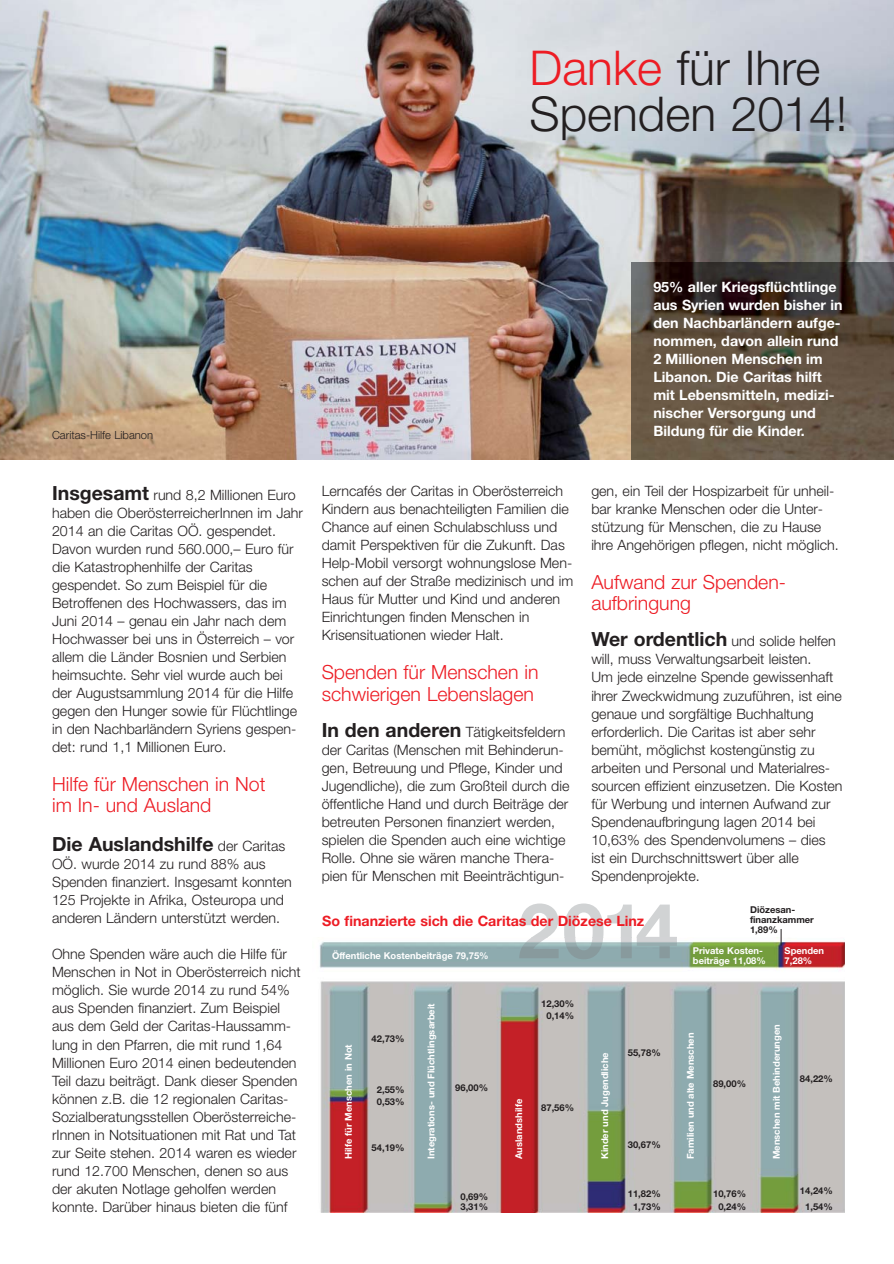
<style>
.page{position:relative;width:894px;height:1264px;background:#fff}
.page>*{position:absolute;margin:0;border:0;box-sizing:border-box;transform-origin:0 0}
.t1{font:300 48px/46.5px "Helvetica Neue LT Std";color:#231f20}
.t2{font:300 19.5px/21px "Helvetica Neue LT Std";color:#ed1c24}
.t3{font:700 19.5px "Helvetica Neue LT Std";color:#231f20}
.t4{font:300 14.25px/18px "Helvetica Neue LT Std";color:#231f20}
.t5{font:700 14.25px/18px "Helvetica Neue LT Std";color:#fff}
.t6{font:700 14.25px "Helvetica Neue LT Std";color:#ed1c24}
.t7{font:300 11.25px "Helvetica Neue LT Std";color:#231f20}
.t8{font:700 9.45px/10.2px "Helvetica Neue LT Std";color:#fff}
.t9{font:700 9.45px/10.2px "Helvetica Neue LT Std";color:#231f20}
.s1{color:#ed1c24}
.s2{font-weight:700;font-size:19.5px}
.s3{font-weight:300;font-size:14.25px}
</style>
<div class="page">
<img style="left:0;top:0;width:894px;height:459px">
<img style="left:632px;top:262px;width:262px;height:197px">
<img style="left:319px;top:937px;width:525px;height:274px">
<svg style="left:781px;top:929px;width:1px;height:16px"></svg>
<svg style="left:520px;top:903px;width:39px;height:34px"></svg>
<img style="left:519px;top:937px;width:40px;height:21px">
<svg style="left:564px;top:903px;width:39px;height:34px"></svg>
<img style="left:564px;top:937px;width:39px;height:22px">
<svg style="left:607px;top:904px;width:25px;height:33px"></svg>
<img style="left:620px;top:937px;width:12px;height:21px">
<svg style="left:637px;top:904px;width:33px;height:33px"></svg>
<img style="left:637px;top:937px;width:40px;height:21px">
<h1 class="t1" style="left:529px;top:49px;width:319px"><span class="s1">Danke</span> für Ihre<br>Spenden 2014!</h1>
<p class="t7" style="left:52px;top:430px;width:103px">Caritas-Hilfe Libanon</p>
<p class="t4" style="left:52px;top:487px;width:253px"><span class="s2">Insgesamt</span> rund 8,2 Millionen Euro haben die OberösterreicherInnen im Jahr 2014 an die Caritas OÖ. gespendet.<br>Davon wurden rund 560.000,– Euro für die Katastrophenhilfe der Caritas gespendet. So zum Beispiel für die Betroffenen des Hochwassers, das im Juni 2014 – genau ein Jahr nach dem Hochwasser bei uns in Österreich – vor allem die Länder Bosnien und Serbien heimsuchte. Sehr viel wurde auch bei der Augustsammlung 2014 für die Hilfe gegen den Hunger sowie für Flüchtlinge in den Nachbarländern Syriens gespen&shy;det: rund 1,1 Millionen Euro.</p>
<h2 class="t2" style="left:52px;top:775px;width:215px">Hilfe für Menschen in Not im In- und Ausland</h2>
<h2 class="t3" style="left:52px;top:837px;width:235px">Die Auslandshilfe <span class="s3">der Caritas</span></h2>
<p class="t4" style="left:52px;top:856px;width:241px">OÖ. wurde 2014 zu rund 88% aus Spenden finanziert. Insgesamt konnten 125 Projekte in Afrika, Osteuropa und anderen Ländern unterstützt werden.</p>
<p class="t4" style="left:52px;top:946px;width:250px">Ohne Spenden wäre auch die Hilfe für Menschen in Not in Oberösterreich nicht möglich. Sie wurde 2014 zu rund 54% aus Spenden finanziert. Zum Beispiel aus dem Geld der Caritas-Haussamm&shy;lung in den Pfarren, die mit rund 1,64<br>Millionen Euro 2014 einen bedeutenden Teil dazu beiträgt. Dank dieser Spenden können z.B. die 12 regionalen Caritas-Sozialberatungsstellen Oberösterreiche&shy;rInnen in Notsituationen mit Rat und Tat zur Seite stehen. 2014 waren es wieder rund 12.700 Menschen, denen so aus der akuten Notlage geholfen werden konnte. Darüber hinaus bieten die fünf</p>
<p class="t5" style="left:653px;top:279px;width:191px">95% aller Kriegsflüchtlinge aus Syrien wurden bisher in den Nachbarländern aufge&shy;nommen, davon allein rund<br>2 Millionen Menschen im<br>Libanon. Die Caritas hilft mit Lebensmitteln, medizi - nischer Versorgung und<br>Bildung für die Kinder.</p>
<p class="t4" style="left:322px;top:483px;width:253px">Lerncafés der Caritas in Oberösterreich Kindern aus benachteiligten Familien die Chance auf einen Schulabschluss und damit Perspektiven für die Zukunft. Das Help-Mobil versorgt wohnungslose Men&shy;schen auf der Straße medizinisch und im Haus für Mutter und Kind und anderen Einrichtungen finden Menschen in Krisensituationen wieder Halt.</p>
<h2 class="t2" style="left:322px;top:664px;width:218px">Spenden für Menschen in schwierigen Lebenslagen</h2>
<p class="t4" style="left:322px;top:723px;width:249px"><span class="s2">In den anderen</span> Tätigkeitsfeldern der Caritas (Menschen mit Behinderun&shy;gen, Betreuung und Pflege, Kinder und Jugendliche), die zum Großteil durch die öffentliche Hand und durch Beiträge der betreuten Personen finanziert werden, spielen die Spenden auch eine wichtige Rolle. Ohne sie wären manche Thera&shy;pien für Menschen mit Beeinträchtigun-</p>
<p class="t4" style="left:591px;top:483px;width:249px">gen, ein Teil der Hospizarbeit für unheil&shy;bar kranke Menschen oder die Unter&shy;stützung für Menschen, die zu Hause ihre Angehörigen pflegen, nicht möglich.</p>
<h2 class="t2" style="left:591px;top:574px;width:196px">Aufwand zur Spenden - aufbringung</h2>
<p class="t4" style="left:591px;top:633px;width:253px"><span class="s2">Wer ordentlich</span> und solide helfen will, muss Verwaltungsarbeit leisten.<br>Um jede einzelne Spende gewissenhaft ihrer Zweckwidmung zuzuführen, ist eine genaue und sorgfältige Buchhaltung erforderlich. Die Caritas ist aber sehr bemüht, möglichst kostengünstig zu arbeiten und Personal und Materialres&shy;sourcen effizient einzusetzen. Die Kosten für Werbung und internen Aufwand zur Spendenaufbringung lagen 2014 bei 10,63% des Spendenvolumens – dies ist ein Durchschnittswert über alle Spendenprojekte.</p>
<p class="t6" style="left:322px;top:915px;width:324px">So finanzierte sich die Caritas der Diözese Linz</p>
<p class="t9" style="left:750px;top:905px;width:65px">Diözesan&shy;finanzkammer<br>1,89%</p>
<p class="t8" style="left:332px;top:950px;width:158px">Öffentliche Kostenbeiträge 79,75%</p>
<p class="t8" style="left:785px;top:945px;width:41px">Spenden<br>7,28%</p>
<p class="t8" style="left:693px;top:945px;width:74px">Private Kosten&shy;beiträge 11,08%</p>
<p class="t8" style="left:344px;top:1158px;width:116px;rotate:-90deg">Hilfe für Menschen in Not</p>
<p class="t8" style="left:427px;top:1158px;width:157px;rotate:-90deg">Integrations- und Flüchtlingsarbeit</p>
<p class="t9" style="left:372px;top:1033px;width:34px">42,73%</p>
<p class="t9" style="left:377px;top:1085px;width:29px">2,55%</p>
<p class="t9" style="left:455px;top:1083px;width:34px">96,00%</p>
<p class="t9" style="left:377px;top:1097px;width:29px">0,53%</p>
<p class="t9" style="left:372px;top:1142px;width:34px">54,19%</p>
<p class="t9" style="left:460px;top:1192px;width:29px">0,69%</p>
<p class="t9" style="left:460px;top:1202px;width:29px">3,31%</p>
<p class="t9" style="left:541px;top:999px;width:34px">12,30%</p>
<p class="t9" style="left:546px;top:1011px;width:29px">0,14%</p>
<p class="t8" style="left:515px;top:1158px;width:62px;rotate:-90deg">Auslandshilfe</p>
<p class="t9" style="left:541px;top:1103px;width:34px">87,56%</p>
<p class="t8" style="left:601px;top:1158px;width:108px;rotate:-90deg">Kinder und Jugendliche</p>
<p class="t9" style="left:628px;top:1048px;width:34px">55,78%</p>
<p class="t9" style="left:628px;top:1140px;width:34px">30,67%</p>
<p class="t9" style="left:628px;top:1189px;width:34px">11,82%</p>
<p class="t9" style="left:633px;top:1202px;width:29px">1,73%</p>
<p class="t8" style="left:686px;top:1158px;width:128px;rotate:-90deg">Familien und alte Menschen</p>
<p class="t8" style="left:772px;top:1158px;width:136px;rotate:-90deg">Menschen mit Behinderungen</p>
<p class="t9" style="left:713px;top:1078px;width:34px">89,00%</p>
<p class="t9" style="left:800px;top:1074px;width:34px">84,22%</p>
<p class="t9" style="left:713px;top:1189px;width:34px">10,76%</p>
<p class="t9" style="left:800px;top:1186px;width:34px">14,24%</p>
<p class="t9" style="left:718px;top:1202px;width:29px">0,24%</p>
<p class="t9" style="left:805px;top:1201px;width:29px">1,54%</p>
</div>
